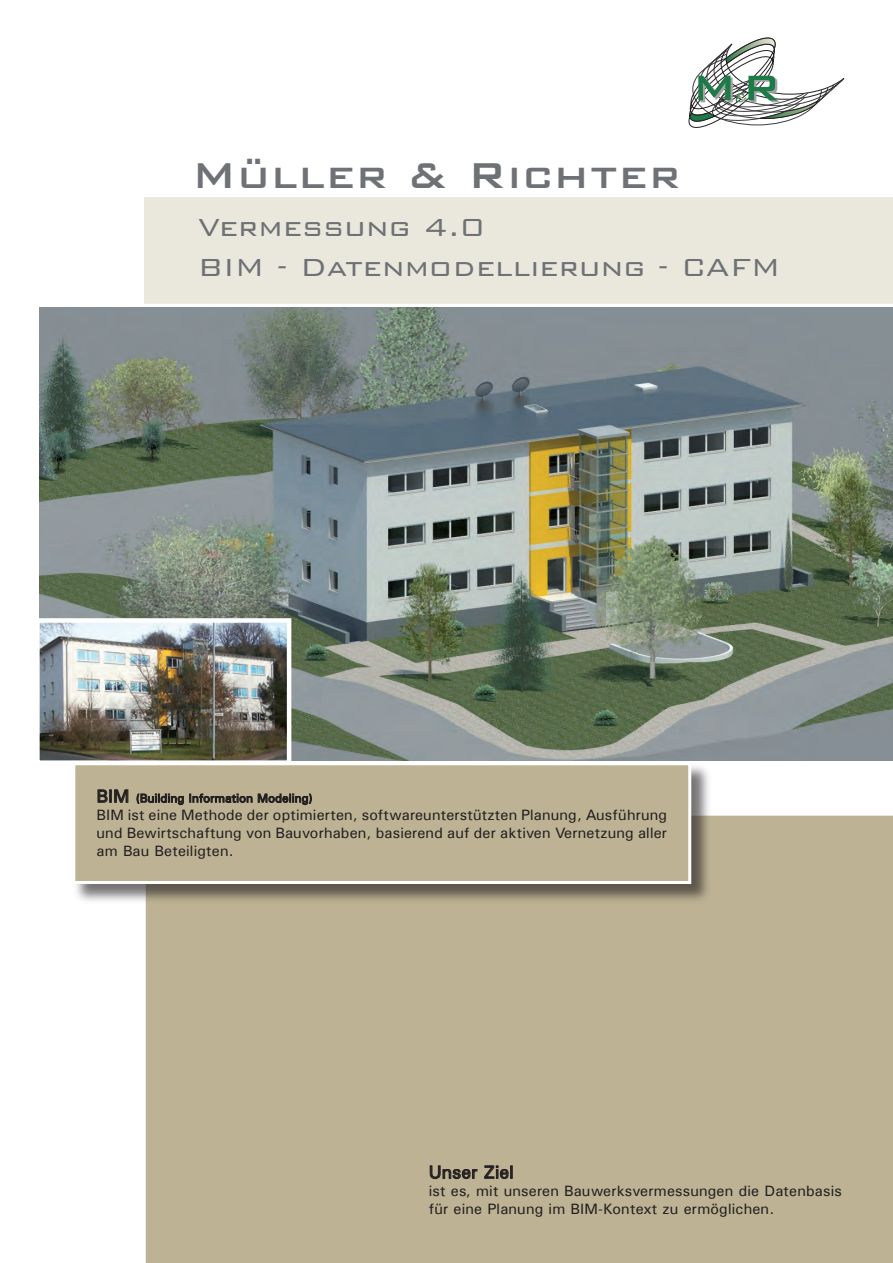
<style>
.page{position:relative;width:893px;height:1263px;background:#fff}
.page>*{position:absolute;margin:0;border:0;box-sizing:border-box;transform-origin:0 0}
.t1{font:500 48px "Bank Gothic BT";letter-spacing:.02em;color:#6e7175}
.t2{font:300 33px/39.6px "Bank Gothic BT";color:#6e7175}
.t3{font:18px "Univers";letter-spacing:.01em;color:#231f20}
.t4{font:15px/18px "Univers";letter-spacing:.01em;color:#231f20;text-align:justify}
</style>
<div class="page">
<div style="left:145px;top:815px;width:748px;height:448px;background:#bdb394"></div>
<svg style="left:688px;top:37px;width:156px;height:91px"></svg>
<img style="left:40px;top:307px;width:853px;height:454px">
<img style="left:40px;top:623px;width:246px;height:137px">
<div style="left:35px;top:618px;width:256px;height:147px;border:4px solid #fff"></div>
<div style="left:73px;top:763px;width:639px;height:142px;background:#231f20;opacity:.62"></div>
<div style="left:74px;top:764px;width:616px;height:118px;background:#bdb394"></div>
<svg style="left:97px;top:789px;width:11px;height:14px"></svg>
<div style="left:109px;top:789px;width:3px;height:14px;border:1px solid #231f20"></div>
<svg style="left:114px;top:789px;width:15px;height:14px"></svg>
<svg style="left:136px;top:793px;width:176px;height:13px"></svg>
<div style="left:72px;top:762px;width:619px;height:122px;border:3px solid #fff"></div>
<div style="left:407px;top:1139px;width:450px;height:102px;background:#bdb394"></div>
<svg style="left:429px;top:1165px;width:49px;height:14px"></svg>
<svg style="left:484px;top:1165px;width:25px;height:14px"></svg>
<div style="left:510px;top:1165px;width:3px;height:14px;border:1px solid #231f20"></div>
<div style="left:144px;top:197px;width:749px;height:107px;background:#eae8dc"></div>
<h1 class="t1" style="left:192px;top:149px;width:490px">Müller &amp; Richter</h1>
<h2 class="t2" style="left:198px;top:207px;width:584px">Vermessung 4.0<br>BIM - Datenmodellierung - CAFM</h2>
<p class="t4" style="left:97px;top:806px;width:572px">BIM ist eine Methode der optimierten, softwareunterstützten Planung, Ausführung und Bewirtschaftung von Bauvorhaben, basierend auf der aktiven Vernetzung aller am Bau Beteiligten.</p>
<p class="t3" style="left:429px;top:1161px;width:86px">Unser Ziel</p>
<p class="t4" style="left:429px;top:1182px;width:415px">ist es, mit unseren Bauwerksvermessungen die Datenbasis für eine Planung im BIM-Kontext zu ermöglichen.</p>
</div>
